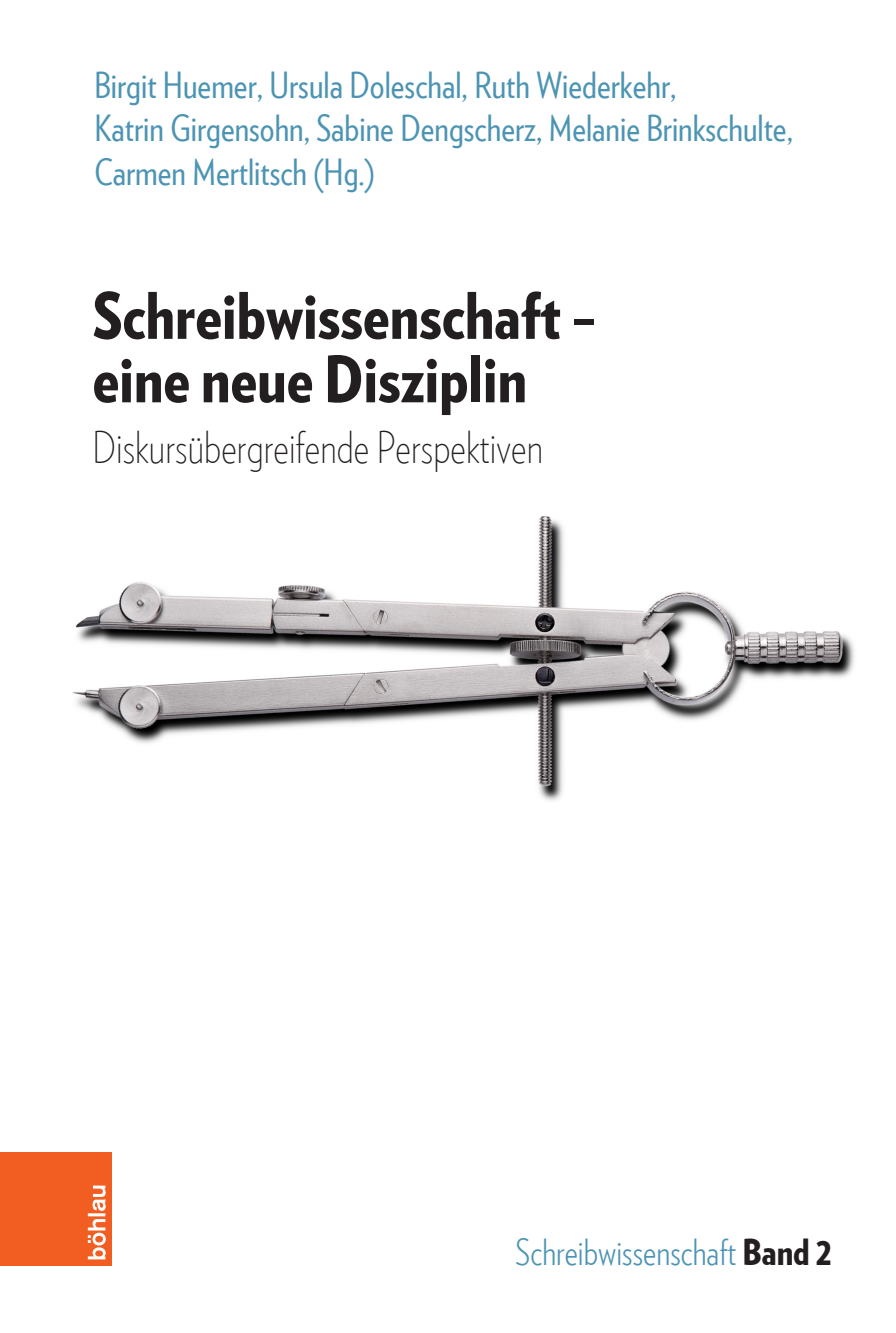
<style>
.page{position:relative;width:896px;height:1333px;background:#fff}
.page>*{position:absolute;margin:0;border:0;box-sizing:border-box;transform-origin:0 0}
.t1{font:900 64px/63.4px "Verlag Condensed";color:#231f20}
.t2{font:200 44px "Verlag Condensed";color:#231f20}
.t3{font:36px/43.2px "Verlag Condensed";color:#4c94b3}
.t4{font:300 36px "Verlag Condensed";color:#4c94b3}
.s1{font-weight:900;color:#231f20}
</style>
<div class="page">
<img style="left:72px;top:516px;width:783px;height:285px">
<div style="left:0;top:1151px;width:111px;height:114px;background:#f25d21"></div>
<svg style="left:88px;top:1185px;width:18px;height:74px"></svg>
<p class="t3" style="left:94px;top:62px;width:700px">Birgit Huemer, Ursula Doleschal, Ruth Wiederkehr,<br>Katrin Girgensohn, Sabine Dengscherz, Melanie Brinkschulte,<br>Carmen Mertlitsch (Hg.)</p>
<h1 class="t1" style="left:92px;top:281px;width:505px">Schreibwissenschaft – eine neue Disziplin</h1>
<p class="t2" style="left:92px;top:418px;width:452px">Diskursübergreifende Perspektiven</p>
<p class="t4" style="left:515px;top:1227px;width:317px">Schreibwissenschaft <span class="s1">Band 2</span></p>
</div>
